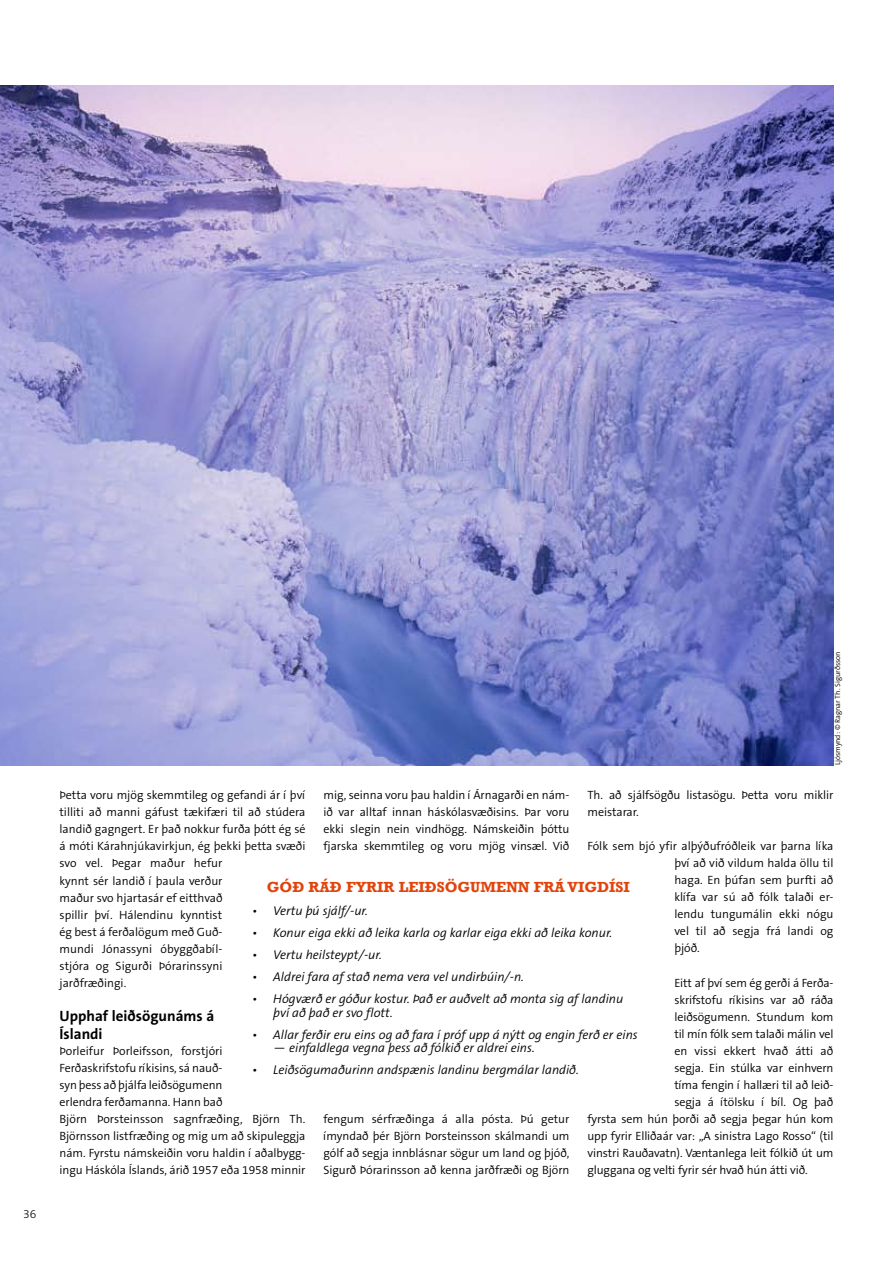
<style>
.page{position:relative;width:893px;height:1263px;background:#fff}
.page>*{position:absolute;margin:0;border:0;box-sizing:border-box;transform-origin:0 0}
.t1{font:700 15px "Rockwell";color:#e1430b}
.t2{font:700 15px/18px "The Sans I B7";color:#000}
.t3{font:italic 300 12.75px/13.5px "The Sans I B4";color:#000}
.t4{font:300 12px/17px "The Sans I B4";letter-spacing:-.005em;color:#000}
.t5{font:300 12px "The Sans I B3";color:#000}
.t6{font:300 7.5px "The Sans I B4";color:#000}
</style>
<div class="page">
<img style="left:0;top:85px;width:833px;height:680px">
<p class="t5" style="left:23px;top:1207px;width:15px">36</p>
<p class="t6" style="left:834px;top:765px;width:116px;rotate:-90deg">Ljósmynd: © Ragnar Th. Sigurðsson</p>
<p class="t4" style="left:323px;top:787px;width:247px;text-align:justify">mig, seinna voru þau haldin í Árnagarði en nám&shy;ið var alltaf innan háskólasvæðisins. Þar voru ekki slegin nein vindhögg. Námskeiðin þóttu fjarska skemmtileg og voru mjög vinsæl. Við</p>
<p class="t4" style="left:587px;top:787px;width:247px">Th. að sjálfsögðu listasögu. Þetta voru miklir meistarar.</p>
<p class="t4" style="left:674px;top:838px;width:161px;text-align:justify;text-indent:-87px">Fólk sem bjó yfir alþýðufróðleik var þarna líka því að við vildum halda öllu til haga. En þúfan sem þurfti að klífa var sú að fólk talaði er&shy;lendu tungumálin ekki nógu vel til að segja frá landi og þjóð.</p>
<p class="t4" style="left:674px;top:974px;width:161px">Eitt af því sem ég gerði á Ferða-</p>
<p class="t4" style="left:674px;top:991px;width:161px">skrifstofu ríkisins var að ráða</p>
<p class="t4" style="left:674px;top:1008px;width:161px">leiðsögumenn. Stundum kom</p>
<p class="t4" style="left:674px;top:1025px;width:161px">til mín fólk sem talaði málin vel</p>
<p class="t4" style="left:674px;top:1042px;width:160px">en vissi ekkert hvað átti að</p>
<p class="t4" style="left:674px;top:1059px;width:161px">segja. Ein stúlka var einhvern</p>
<p class="t4" style="left:674px;top:1076px;width:161px">tíma fengin í hallæri til að leið-</p>
<p class="t4" style="left:674px;top:1093px;width:160px">segja á ítölsku í bíl. Og það</p>
<p class="t4" style="left:587px;top:1110px;width:247px">fyrsta sem hún þorði að segja þegar hún kom</p>
<p class="t4" style="left:587px;top:1127px;width:247px">upp fyrir Elliðaár var: „A sinistra Lago Rosso“ (til</p>
<p class="t4" style="left:587px;top:1144px;width:247px">vinstri Rauðavatn). Væntanlega leit fólkið út um</p>
<p class="t4" style="left:587px;top:1161px;width:222px">gluggana og velti fyrir sér hvað hún átti við.</p>
<p class="t4" style="left:60px;top:787px;width:247px">Þetta voru mjög skemmtileg og gefandi ár í því tilliti að manni gáfust tækifæri til að stúdera landið gagngert. Er það nokkur furða þótt ég sé á móti Kárahnjúkavirkjun, ég þekki þetta svæði svo vel. Þegar maður hefur<br>kynnt sér landið í þaula verður<br>maður svo hjartasár ef eitthvað<br>spillir því. Hálendinu kynntist<br>ég best á ferðalögum með Guð-<br>mundi Jónassyni óbyggðabíl-<br>stjóra og Sigurði Þórarinssyni<br>jarðfræðingi.</p>
<p class="t2" style="left:60px;top:1007px;width:156px">Upphaf leiðsögunáms á<br>Íslandi</p>
<p class="t4" style="left:60px;top:1042px;width:247px">Þorleifur Þorleifsson, forstjóri<br>Ferðaskrifstofu ríkisins, sá nauð-<br>syn þess að þjálfa leiðsögumenn<br>erlendra ferðamanna. Hann bað<br>Björn Þorsteinsson sagnfræðing, Björn Th.<br>Björnsson listfræðing og mig um að skipuleggja nám. Fyrstu námskeiðin voru haldin í aðalbygg&shy;ingu Háskóla Íslands, árið 1957 eða 1958 minnir</p>
<p class="t1" style="left:267px;top:878px;width:142px">GÓÐ RÁÐ FYRIR LEIÐS</p>
<p class="t1" style="left:445px;top:878px;width:179px">ÖGUMENN FRÁ VIGDÍSI</p>
<p class="t3" style="left:252px;top:905px;width:117px">• Vertu þú sjálf/-ur.</p>
<p class="t3" style="left:252px;top:927px;width:361px">• Konur eiga ekki að leika karla og karlar eiga ekki að leika konur.</p>
<p class="t3" style="left:252px;top:949px;width:131px">• Vertu heilsteypt/-ur.</p>
<p class="t3" style="left:252px;top:971px;width:273px">• Aldrei fara af stað nema vera vel undirbúin/-n.</p>
<p class="t3" style="left:273px;top:993px;width:351px;text-indent:-21px">• Hógværð er góður kostur. Það er auðvelt að monta sig af landinu því að það er svo flott.</p>
<p class="t3" style="left:252px;top:1028px;width:387px">• Allar ferðir eru eins og að fara í próf upp á nýtt og engin ferð er eins</p>
<p class="t3" style="left:273px;top:1042px;width:263px">— einfaldlega vegna þess að fólkið er aldrei eins.</p>
<p class="t3" style="left:252px;top:1064px;width:328px">• Leiðsögumaðurinn andspænis landinu bergmálar landið.</p>
<p class="t4" style="left:323px;top:1110px;width:247px;text-align:justify">fengum sérfræðinga á alla pósta. Þú getur ímyndað þér Björn Þorsteinsson skálmandi um gólf að segja innblásnar sögur um land og þjóð, Sigurð Þórarinsson að kenna jarðfræði og Björn</p>
</div>
